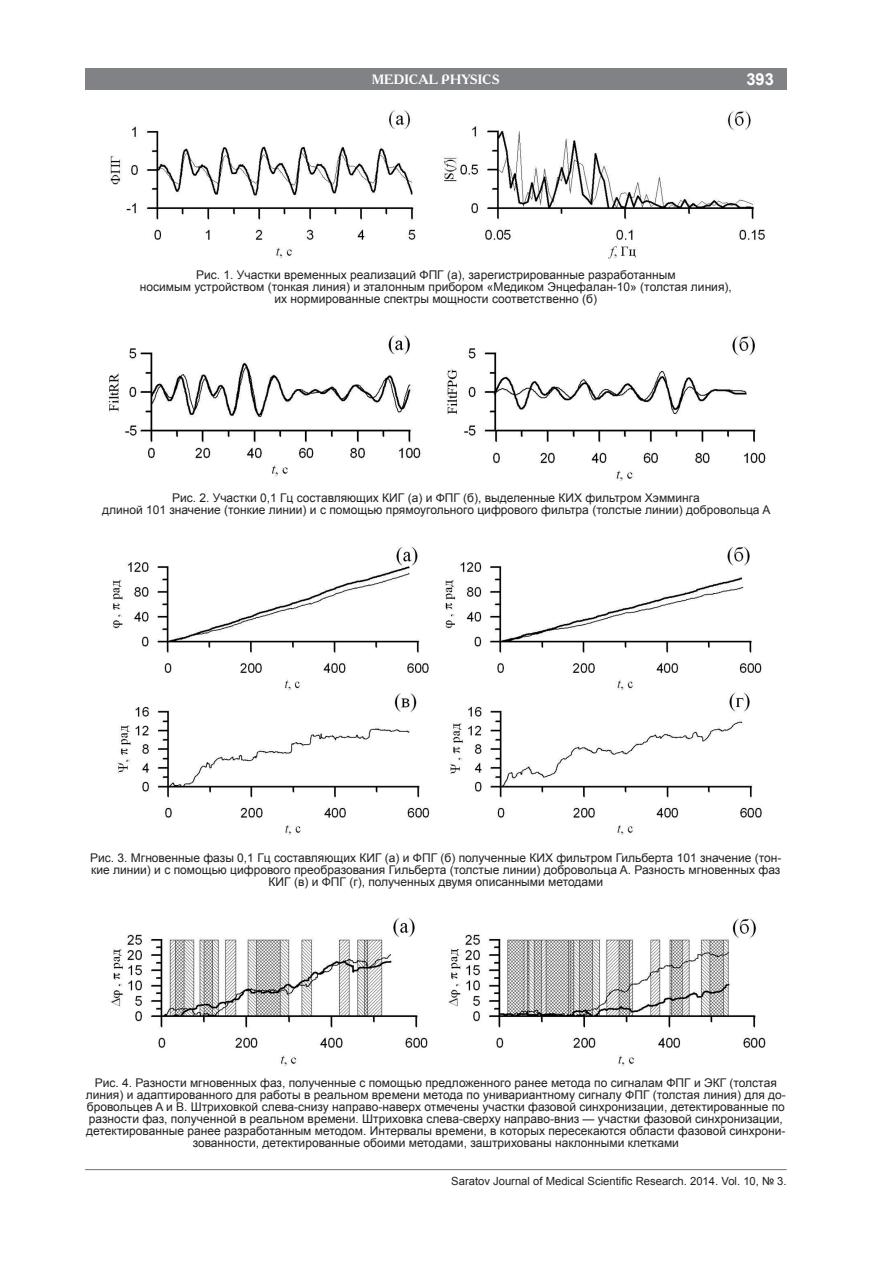
<style>
.page{position:relative;width:893px;height:1263px;background:#fff}
.page>*{position:absolute;margin:0;border:0;box-sizing:border-box;transform-origin:0 0}
.t1{font:700 16.5px "Arial";color:#fff}
.t2{font:700 13.5px "Academy C";color:#fff}
.Подрисуночная{font:12px/12px "Arial";color:#231f20;text-align:center}
.t3{font:11.25px "Arial";color:#231f20}
</style>
<div class="page">
<hr style="left:85px;top:1169px;width:702px;height:1px;background:#808285">
<div style="left:85px;top:68px;width:702px;height:21px;background:#808285"></div>
<img style="left:109px;top:110px;width:656px;height:148px">
<img style="left:108px;top:335px;width:657px;height:146px">
<img style="left:113px;top:546px;width:649px;height:289px">
<img style="left:109px;top:918px;width:656px;height:148px">
<p class="t2" style="left:372px;top:71px;width:129px">MEDICAL PHYSICS</p>
<h1 class="t1" style="left:746px;top:68px;width:29px">393</h1>
<p class="Подрисуночная" style="left:140px;top:269px;width:593px">Рис. 1. Участки временных реализаций ФПГ (а), зарегистрированные разработанным<br>носимым устройством (тонкая линия) и эталонным прибором «Медиком Энцефалан-10» (толстая линия), их нормированные спектры мощности соответственно (б)</p>
<p class="Подрисуночная" style="left:102px;top:492px;width:670px">Рис. 2. Участки 0,1 Гц составляющих КИГ (а) и ФПГ (б), выделенные КИХ фильтром Хэмминга<br>длиной 101 значение (тонкие линии) и с помощью прямоугольного цифрового фильтра (толстые линии) добровольца A</p>
<p class="Подрисуночная" style="left:90px;top:852px;width:693px">Рис. 3. Мгновенные фазы 0,1 Гц составляющих КИГ (а) и ФПГ (б) полученные КИХ фильтром Гильберта 101 значение (тон&shy;кие линии) и с помощью цифрового преобразования Гильберта (толстые линии) добровольца A. Разность мгновенных фаз<br>КИГ (в) и ФПГ (г), полученных двумя описанными методами</p>
<p class="Подрисуночная" style="left:86px;top:1077px;width:701px">Рис. 4. Разности мгновенных фаз, полученные с помощью предложенного ранее метода по сигналам ФПГ и ЭКГ (толстая линия) и адаптированного для работы в реальном времени метода по унивариантному сигналу ФПГ (толстая линия) для до&shy;бровольцев A и B. Штриховкой слева-снизу направо-наверх отмечены участки фазовой синхронизации, детектированные по разности фаз, полученной в реальном времени. Штриховка слева-сверху направо-вниз — участки фазовой синхронизации, детектированные ранее разработанным методом. Интервалы времени, в которых пересекаются области фазовой синхрони&shy;зованности, детектированные обоими методами, заштрихованы наклонными клетками</p>
<p class="t3" style="left:451px;top:1174px;width:337px">Saratov Journal of Medical Scientific Research. 2014. Vol. 10, № 3.</p>
</div>
